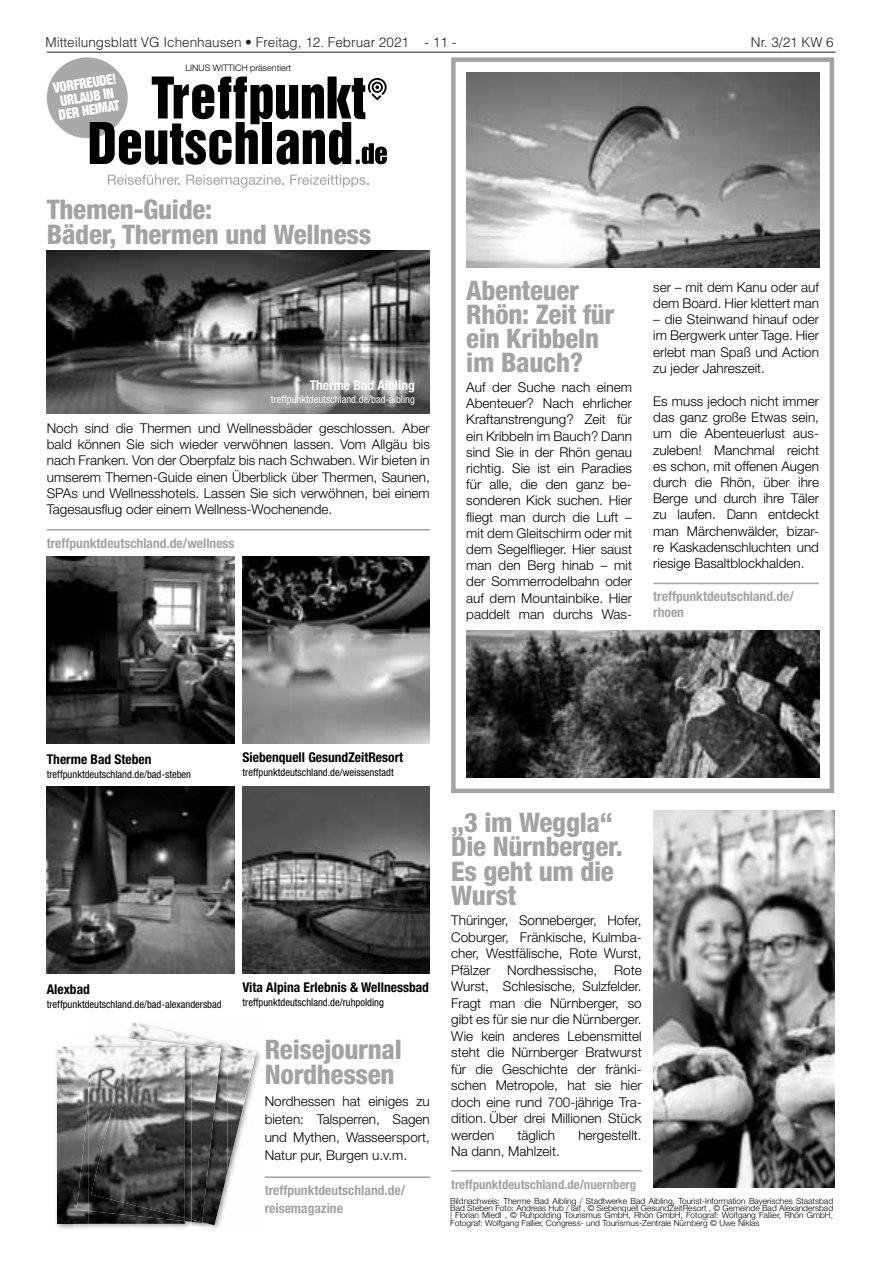
<style>
.page{position:relative;width:881px;height:1263px;background:#fff}
.page>*{position:absolute;margin:0;border:0;box-sizing:border-box;transform-origin:0 0}
.t1{font:800 condensed 27px/24px "Helvetica Neue LT";letter-spacing:-.01em;color:#a3a3a3}
.t2{font:900 condensed 14.25px/13.5px "Helvetica Neue";color:#fff;scale:.9 1}
.t3{font:300 13.5px/16.2px "Helvetica Neue LT";color:#000;text-align:justify}
.t4{font:700 condensed 13.5px/16.2px "Helvetica Neue LT";color:#a3a3a3}
.t5{font:700 condensed 13.5px "Helvetica Neue LT";color:#000}
.t6{font:300 13.5px "Helvetica LT";color:#231f20}
.t7{font:700 condensed 13.5px "Helvetica Neue LT";color:#fff}
.t8{font:700 condensed 12.75px "Helvetica Neue LT";color:#a3a3a3}
.t9{font:condensed 10.5px "Helvetica Neue LT";color:#000}
.t10{font:condensed 10.5px "Helvetica Neue LT";color:#fff}
.t11{font:300 9px "Helvetica Neue LT";color:#000}
.t12{font:300 8.4px/7.4px "Helvetica Neue LT";color:#000;text-align:justify}
</style>
<div class="page">
<hr style="left:47px;top:52px;width:788px;height:1px;background:#231f20">
<div style="left:47px;top:57px;width:81px;height:81px;background:#a9a9a9;border-radius:50%"></div>
<svg style="left:108px;top:174px;width:72px;height:11px"></svg>
<svg style="left:186px;top:175px;width:98px;height:13px"></svg>
<svg style="left:290px;top:175px;width:78px;height:12px"></svg>
<svg style="left:90px;top:77px;width:297px;height:88px"></svg>
<img style="left:466px;top:73px;width:352px;height:194px">
<hr style="left:653px;top:583px;width:165px;height:1px;background:#a3a3a3">
<div style="left:451px;top:57px;width:382px;height:736px;border:4px solid #a3a3a3"></div>
<img style="left:131px;top:1023px;width:125px;height:149px">
<img style="left:129px;top:1032px;width:98px;height:193px">
<img style="left:95px;top:1044px;width:126px;height:178px">
<img style="left:95px;top:1035px;width:34px;height:9px">
<img style="left:128px;top:1038px;width:55px;height:6px">
<img style="left:56px;top:1046px;width:18px;height:183px">
<img style="left:88px;top:1221px;width:103px;height:8px">
<img style="left:127px;top:1044px;width:64px;height:175px">
<img style="left:57px;top:1047px;width:128px;height:177px">
<img style="left:77px;top:1104px;width:11px;height:107px">
<img style="left:88px;top:1047px;width:97px;height:174px">
<img style="left:91px;top:1047px;width:94px;height:171px">
<hr style="left:264px;top:1176px;width:165px;height:2px;background:#a3a3a3">
<hr style="left:451px;top:1170px;width:190px;height:1px;background:#a3a3a3">
<img style="left:653px;top:810px;width:180px;height:377px">
<img style="left:47px;top:556px;width:187px;height:187px">
<img style="left:242px;top:556px;width:187px;height:187px">
<img style="left:466px;top:630px;width:352px;height:148px">
<img style="left:47px;top:251px;width:382px;height:163px">
<img style="left:47px;top:786px;width:187px;height:187px">
<img style="left:242px;top:786px;width:187px;height:187px">
<hr style="left:47px;top:529px;width:382px;height:1px;background:#a3a3a3">
<p class="t6" style="left:45px;top:34px;width:412px">Mitteilungsblatt VG Ichenhausen • Freitag, 12. Februar 2021 - 11 -</p>
<p class="t6" style="left:750px;top:34px;width:84px">Nr. 3/21 KW 6</p>
<p class="t11" style="left:185px;top:62px;width:107px">LINUS WITTICH präsentiert</p>
<p class="t2" style="left:52px;top:81px;width:72px;rotate:-9deg">VORFREUDE!<br>URLAUB IN<br>DER HEIMAT</p>
<h1 class="t1" style="left:47px;top:197px;width:326px;line-height:24.9px">Themen-Guide:<br>Bäder, Thermen und Wellness</h1>
<p class="t7" style="left:309px;top:377px;width:107px">Therme Bad Aibling</p>
<p class="t10" style="left:271px;top:393px;width:145px">treffpunktdeutschland.de/bad-aibling</p>
<p class="t3" style="left:47px;top:419px;width:384px">Noch sind die Thermen und Wellnessbäder geschlossen. Aber bald können Sie sich wieder verwöhnen lassen. Vom Allgäu bis nach Franken. Von der Oberpfalz bis nach Schwaben. Wir bieten in umserem Themen-Guide einen Überblick über Thermen, Saunen, SPAs und Wellnesshotels. Lassen Sie sich verwöhnen, bei einem Tagesausflug oder einem Wellness-Wochenende.</p>
<p class="t4" style="left:47px;top:534px;width:189px">treffpunktdeutschland.de/wellness</p>
<h1 class="t1" style="left:466px;top:277px;width:150px">Abenteuer<br>Rhön: Zeit für ein Kribbeln im Bauch?</h1>
<p class="t3" style="left:466px;top:379px;width:167px">Auf der Suche nach einem Abenteuer? Nach ehrlicher Kraftanstrengung? Zeit für ein Kribbeln im Bauch? Dann sind Sie in der Rhön genau richtig. Sie ist ein Paradies für alle, die den ganz be&shy;sonderen Kick suchen. Hier fliegt man durch die Luft – mit dem Gleitschirm oder mit dem Segelflieger. Hier saust man den Berg hinab – mit der Sommerrodelbahn oder auf dem Mountainbike. Hier paddelt man durchs Was-</p>
<p class="t3" style="left:653px;top:279px;width:167px">ser – mit dem Kanu oder auf dem Board. Hier klettert man</p>
<p class="t3" style="left:653px;top:311px;width:167px">– die Steinwand hinauf oder im Bergwerk unter Tage. Hier erlebt man Spaß und Action zu jeder Jahreszeit.</p>
<p class="t3" style="left:653px;top:393px;width:167px">Es muss jedoch nicht immer das ganz große Etwas sein, um die Abenteuerlust aus&shy;zuleben! Manchmal reicht es schon, mit offenen Augen durch die Rhön, über ihre Berge und durch ihre Täler zu laufen. Dann entdeckt man Märchenwälder, bizar&shy;re Kaskadenschluchten und riesige Basaltblockhalden.</p>
<p class="t4" style="left:653px;top:588px;width:142px">treffpunktdeutschland.de/ rhoen</p>
<p class="t5" style="left:47px;top:751px;width:106px">Therme Bad Steben</p>
<p class="t9" style="left:47px;top:768px;width:146px">treffpunktdeutschland.de/bad-steben</p>
<p class="t5" style="left:242px;top:749px;width:162px">Siebenquell GesundZeitResort</p>
<p class="t9" style="left:242px;top:766px;width:153px">treffpunktdeutschland.de/weissenstadt</p>
<p class="t5" style="left:47px;top:981px;width:45px">Alexbad</p>
<p class="t9" style="left:47px;top:998px;width:176px">treffpunktdeutschland.de/bad-alexandersbad</p>
<p class="t5" style="left:242px;top:979px;width:188px">Vita Alpina Erlebnis &amp; Wellnessbad</p>
<p class="t9" style="left:242px;top:996px;width:143px">treffpunktdeutschland.de/ruhpolding</p>
<h1 class="t1" style="left:264px;top:1036px;width:139px;line-height:25.7px">Reisejournal<br>Nordhessen</h1>
<p class="t3" style="left:264px;top:1092px;width:166px;line-height:17.9px">Nordhessen hat einiges zu bieten: Talsperren, Sagen und Mythen, Wasseersport, Natur pur, Burgen u.v.m.</p>
<p class="t4" style="left:264px;top:1181px;width:142px;line-height:17.9px">treffpunktdeutschland.de/ reisemagazine</p>
<h1 class="t1" style="left:451px;top:810px;width:173px">„3 im Weggla“<br>Die Nürnberger.<br>Es geht um die<br>Wurst</h1>
<p class="t3" style="left:451px;top:912px;width:192px">Thüringer, Sonneberger, Hofer, Coburger, Fränkische, Kulmba&shy;cher, Westfälische, Rote Wurst, Pfälzer</p>
<p class="t3" style="left:451px;top:961px;width:192px;text-indent:163px">Rote Wurst, Schlesische, Sulzfelder.<br>Fragt man die Nürnberger, so gibt es für sie nur die Nürnberger.<br>Wie kein anderes Lebensmittel steht die Nürnberger Bratwurst für die Geschichte der fränki&shy;schen Metropole, hat sie hier doch eine rund 700-jährige Tra&shy;dition. Über drei Millionen Stück werden</p>
<p class="t3" style="left:507px;top:962px;width:92px">Nordhessische,</p>
<p class="t3" style="left:517px;top:1126px;width:39px">täglich</p>
<p class="t3" style="left:578px;top:1126px;width:65px">hergestellt.</p>
<p class="t3" style="left:451px;top:1143px;width:110px">Na dann, Mahlzeit.</p>
<p class="t8" style="left:451px;top:1176px;width:186px">treffpunktdeutschland.de/nuernberg</p>
<p class="t12" style="left:450px;top:1197px;width:384px">Bildnachweis: Therme Bad Aibling / Stadtwerke Bad Aibling, Tourist-Information Bayerisches Staatsbad Bad Steben Foto: Andreas Hub / laif , © Siebenquell GesundZeitResort , © Gemeinde Bad Alexandersbad | Florian Miedl , © Ruhpolding Tourismus GmbH, Rhön GmbH, Fotograf: Wolfgang Fallier, Rhön GmbH, Fotograf: Wolfgang Fallier, Congress- und Tourismus-Zentrale Nürnberg © Uwe Niklas</p>
</div>
